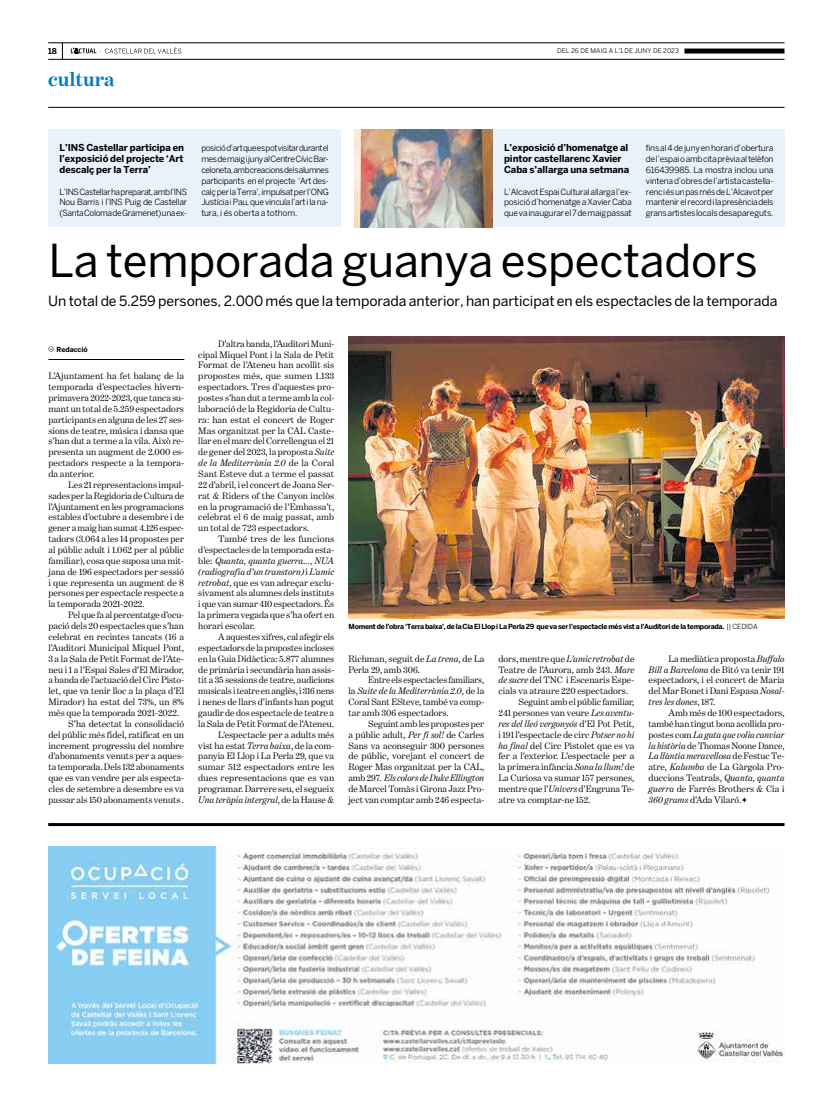
<style>
.page{position:relative;width:820px;height:1106px;background:#fff}
.page>*{position:absolute;margin:0;border:0;box-sizing:border-box;transform-origin:0 0}
.t1{font:45px "Benton Sans";letter-spacing:-.005em;color:#000}
.t2{font:700 20px "Benton Modern One";letter-spacing:-.005em;color:#007ac2}
.t3{font:14px "Benton Sans";letter-spacing:-.005em;color:#000}
.t4{font:9.5px/10.9px "Benton Modern One";letter-spacing:.005em;color:#000;text-align:justify}
.t5{font:700 9.5px/10.9px "Benton Sans";letter-spacing:-.01em;color:#000;text-align:justify}
.t6{font:italic 9.5px "Benton Modern One";letter-spacing:.005em;color:#000}
.t7{font:8.5px/10.9px "Benton Sans";letter-spacing:-.03em;color:#000;text-align:justify}
.t8{font:700 8px "Benton Sans";color:#000}
.t9{font:700 7px "Benton Sans";letter-spacing:-.04em;color:#000}
.t10{font:700 7px "Benton Sans";letter-spacing:-.01em;color:#000}
.t11{font:6.5px "Benton Sans";letter-spacing:.005em;color:#000}
.s1{font-style:italic}
.s2{font-weight:400}
.s3{font-style:normal}
</style>
<div class="page">
<svg style="left:62px;top:44px;width:1px;height:15px"></svg>
<hr style="left:48px;top:107px;width:736px;height:1px;background:#000">
<hr style="left:48px;top:43px;width:736px;height:1px;background:#000">
<hr style="left:48px;top:59px;width:736px;height:1px;background:#000">
<div style="left:684px;top:49px;width:100px;height:5px;background:#000"></div>
<svg style="left:71px;top:47px;width:110px;height:7px"></svg>
<img style="left:48px;top:846px;width:736px;height:217px">
<img style="left:348px;top:336px;width:436px;height:282px">
<hr style="left:48px;top:823px;width:736px;height:3px;background:#000">
<div style="left:48px;top:129px;width:292px;height:98px;background:#e9f1fa"></div>
<div style="left:492px;top:129px;width:292px;height:98px;background:#e9f1fa"></div>
<img style="left:355px;top:129px;width:137px;height:98px">
<svg style="left:48px;top:346px;width:6px;height:6px"></svg>
<hr style="left:48px;top:359px;width:136px;height:1px;background:#000">
<svg style="left:741px;top:797px;width:5px;height:5px"></svg>
<p class="t8" style="left:48px;top:46px;width:10px">18</p>
<p class="t11" style="left:557px;top:47px;width:123px">DEL 26 DE MAIG A L’1 DE JUNY DE 2023</p>
<h2 class="t2" style="left:48px;top:68px;width:68px">cultura</h2>
<p class="t7" style="left:201px;top:142px;width:129px">posició d’art que es pot visitar durant el mes de maig i juny al Centre Cívic Bar&shy;celoneta, amb creacions dels alumnes participants en el projecte ‘Art des&shy;calç per la Terra’, impulsat per l’ONG Justícia i Pau, que vincula l’art i la na&shy;tura, i és oberta a tothom.</p>
<p class="t5" style="left:504px;top:142px;width:126px;text-align:left">L’exposició d’homenatge al pintor castellarenc Xavier<br>Caba s’allarga una setmana</p>
<p class="t5" style="left:60px;top:142px;width:126px">L’INS Castellar participa en l’exposició del projecte ‘Art descalç per la Terra’</p>
<p class="t7" style="left:60px;top:186px;width:129px">L’INS Castellar ha preparat, amb l’INS Nou Barris i l’INS Puig de Castellar (Santa Coloma de Gramenet) una ex-</p>
<p class="t7" style="left:645px;top:142px;width:129px">fins al 4 de juny en horari d’obertura de l’espai o amb cita prèvia al telèfon 616439985. La mostra inclou una vintena d’obres de l’artista castella&shy;renc i és un pas més de L’Alcavot per mantenir el record i la presència dels grans artistes locals desapareguts.</p>
<h1 class="t1" style="left:48px;top:233px;width:710px">La temporada guanya espectadors</h1>
<p class="t7" style="left:504px;top:186px;width:129px">L’Alcavot Espai Cultural allarga l’ex&shy;posició d’homenatge a Xavier Caba que va inaugurar el 7 de maig passat</p>
<h3 class="t3" style="left:48px;top:293px;width:730px">Un total de 5.259 persones, 2.000 més que la temporada anterior, han participat en els espectacles de la temporada</h3>
<p class="t10" style="left:56px;top:345px;width:33px">Redacció</p>
<p class="t4" style="left:198px;top:338px;width:137px;text-indent:20px">D’altra banda, l’Auditori Muni&shy;cipal Miquel Pont i la Sala de Petit Format de l’Ateneu han acollit sis propostes més, que sumen 1.133 espectadors. Tres d’aquestes pro&shy;postes s’han dut a terme amb la col· laboració de la Regidoria de Cultu&shy;ra: han estat el concert de Roger Mas organitzat per la CAL Caste&shy;llar en el marc del Correllengua el 21 de gener del 2023, la proposta <span class="s1">Suite de la Mediterrània 2.0</span> de la Coral Sant Esteve dut a terme el passat 22 d’abril, i el concert de Joana Ser&shy;rat &amp; Riders of the Canyon inclòs en la programació de l’Embassa’t, celebrat el 6 de maig passat, amb un total de 723 espectadors.</p>
<p class="t4" style="left:198px;top:533px;width:137px;text-indent:20px">També tres de les funcions d’espectacles de la temporada esta&shy;ble: <span class="s1">Quanta, quanta guerra...</span>, <span class="s1">NUA (radiografia d’un transtorn)</span> i <span class="s1">L’amic retrobat</span>, que es van adreçar exclu&shy;sivament als alumnes dels instituts i que van sumar 410 espectadors. És la primera vegada que s’ha ofert en horari escolar.</p>
<p class="t4" style="left:198px;top:631px;width:137px;text-align:right">A aquestes xifres, cal afegir els espectadors de la propostes incloses en la Guia Didàctica: 5.877 alumnes de primària i secundària han assis&shy;tit a 35 sessions de teatre, audicions musicals i teatre en anglès, i 316 nens i nenes de llars d’infants han pogut gaudir de dos espectacle de teatre a la Sala de Petit Format de l’Ateneu.<br>L’espectacle per a adults més<br>vist ha estat <span class="s1">Terra baixa</span>, de la com&shy;panyia El Llop i La Perla 29, que va sumar 512 espectadors entre les dues representacions que es van programar. Darrere seu, el segueix <span class="s1">Una teràpia intergral</span>, de la Hause &amp;</p>
<p class="t4" style="left:48px;top:370px;width:137px">L’Ajuntament ha fet balanç de la temporada d’espectacles hivern&shy;primavera 2022-2023, que tanca su&shy;mant un total de 5.259 espectadors participants en alguna de les 27 ses&shy;sions de teatre, música i dansa que s’han dut a terme a la vila. Això re&shy;presenta un augment de 2.000 es&shy;pectadors respecte a la tempora&shy;da anterior.</p>
<p class="t4" style="left:48px;top:479px;width:137px;text-indent:20px">Les 21 representacions impul&shy;sades per la Regidoria de Cultura de l’Ajuntament en les programacions estables d’octubre a desembre i de gener a maig han sumat 4.126 espec&shy;tadors (3.064 a les 14 propostes per al públic adult i 1.062 per al públic familiar), cosa que suposa una mit&shy;jana de 196 espectadors per sessió i que representa un augment de 8 persones per espectacle respecte a la temporada 2021-2022.</p>
<p class="t4" style="left:68px;top:609px;width:117px">Pel que fa al percentatge d’ocu-</p>
<p class="t4" style="left:48px;top:620px;width:137px">pació dels 20 espectacles que s’han</p>
<p class="t4" style="left:48px;top:631px;width:137px">celebrat en recintes tancats (16 a</p>
<p class="t4" style="left:48px;top:642px;width:137px">l’Auditori Municipal Miquel Pont,</p>
<p class="t4" style="left:48px;top:653px;width:137px">3 a la Sala de Petit Format de l’Ate-</p>
<p class="t4" style="left:48px;top:663px;width:137px">neu i 1 a l’Espai Sales d’El Mirador,</p>
<p class="t4" style="left:48px;top:674px;width:137px">a banda de l’actuació del Circ Pisto-</p>
<p class="t4" style="left:48px;top:685px;width:137px">let, que va tenir lloc a la plaça d’El</p>
<p class="t4" style="left:48px;top:696px;width:137px">Mirador) ha estat del 73%, un 8%</p>
<p class="t4" style="left:48px;top:707px;width:132px">més que la temporada 2021-2022.</p>
<p class="t4" style="left:68px;top:718px;width:117px">S’ha detectat la consolidació</p>
<p class="t4" style="left:48px;top:729px;width:137px">del públic més fidel, ratificat en un</p>
<p class="t4" style="left:48px;top:740px;width:137px">increment progressiu del nombre</p>
<p class="t4" style="left:48px;top:750px;width:137px">d’abonaments venuts per a aques-</p>
<p class="t4" style="left:48px;top:761px;width:137px">ta temporada. Dels 132 abonaments</p>
<p class="t4" style="left:48px;top:772px;width:137px">que es van vendre per als especta-</p>
<p class="t4" style="left:48px;top:783px;width:137px">cles de setembre a desembre es va</p>
<p class="t4" style="left:48px;top:794px;width:137px">passar als 150 abonaments venuts .</p>
<p class="t9" style="left:348px;top:622px;width:410px">Moment de l’obra ‘Terra baixa’, de la Cia El Llop i La Perla 29 que va ser l’espectacle més vist a l’Auditori de la temporada. <span class="s2">|| CEDIDA</span></p>
<p class="t4" style="left:348px;top:653px;width:137px">Richman, seguit de <span class="s1">La trena</span>, de La<br>Perla 29, amb 306.</p>
<p class="t4" style="left:348px;top:674px;width:137px;text-indent:20px">Entre els espectacles familiars, la <span class="s1">Suite de la Mediterrània 2.0</span>, de la Coral Sant ESteve, també va comp&shy;tar amb 306 espectadors.</p>
<p class="t4" style="left:348px;top:718px;width:137px;text-indent:20px">Seguint amb les propostes per a públic adult, <span class="s1">Per fi sol!</span> de Carles Sans va aconseguir 300 persones de públic, vorejant el concert de Roger Mas organitzat per la CAL, amb 297. <span class="s1">Els colors de Duke Ellington </span>de Marcel Tomàs i Girona Jazz Pro&shy;ject van comptar amb 246 especta-</p>
<p class="t4" style="left:498px;top:653px;width:137px">dors, mentre que <span class="s1">L’amic retrobat</span> de</p>
<p class="t4" style="left:498px;top:663px;width:137px">Teatre de l’Aurora, amb 243. <span class="s1">Mare</span></p>
<p class="t4" style="left:498px;top:674px;width:137px"><span class="s1">de sucre</span> del TNC i Escenaris Espe-</p>
<p class="t4" style="left:498px;top:685px;width:131px">cials va atraure 220 espectadors.</p>
<p class="t4" style="left:518px;top:696px;width:117px">Seguint amb el públic familiar,</p>
<p class="t4" style="left:498px;top:707px;width:137px">241 persones van veure <span class="s1">Les aventu-</span></p>
<p class="t6" style="left:498px;top:718px;width:137px">res del lleó vergonyós <span class="s3">d’El Pot Petit,</span></p>
<p class="t4" style="left:498px;top:729px;width:137px">i 191 l’espectacle de circ <span class="s1">Potser no hi</span></p>
<p class="t4" style="left:498px;top:739px;width:137px"><span class="s1">ha final</span> del Circ Pistolet que es va</p>
<p class="t4" style="left:498px;top:750px;width:137px">fer a l’exterior. L’espectacle per a</p>
<p class="t4" style="left:498px;top:761px;width:137px">la primera infància <span class="s1">Sona la llum!</span> de</p>
<p class="t4" style="left:498px;top:772px;width:137px">La Curiosa va sumar 157 persones,</p>
<p class="t4" style="left:498px;top:783px;width:137px">mentre que l’<span class="s1">Univers</span> d’Engruna Te-</p>
<p class="t4" style="left:498px;top:794px;width:93px">atre va comptar-ne 152.</p>
<p class="t4" style="left:648px;top:653px;width:137px;text-indent:20px">La mediàtica proposta <span class="s1">Buffalo Bill a Barcelona</span> de Bitó va tenir 191 espectadors, i el concert de Maria del Mar Bonet i Dani Espasa <span class="s1">Nosal&shy;tres les dones</span>, 187.</p>
<p class="t4" style="left:648px;top:707px;width:137px;text-indent:20px">Amb més de 100 espectadors, també han tingut bona acollida pro&shy;postes com <span class="s1">La gata que volia canviar la història</span> de Thomas Noone Dance, <span class="s1">La llàntia meravellosa</span> de Festuc Te&shy;atre, <span class="s1">Kalumba</span> de La Gàrgola Pro&shy;duccions Teatrals, <span class="s1">Quanta, quanta guerra</span> de Farrés Brothers &amp; Cia i <span class="s1">360 grams</span> d’Ada Vilaró.</p>
</div>
